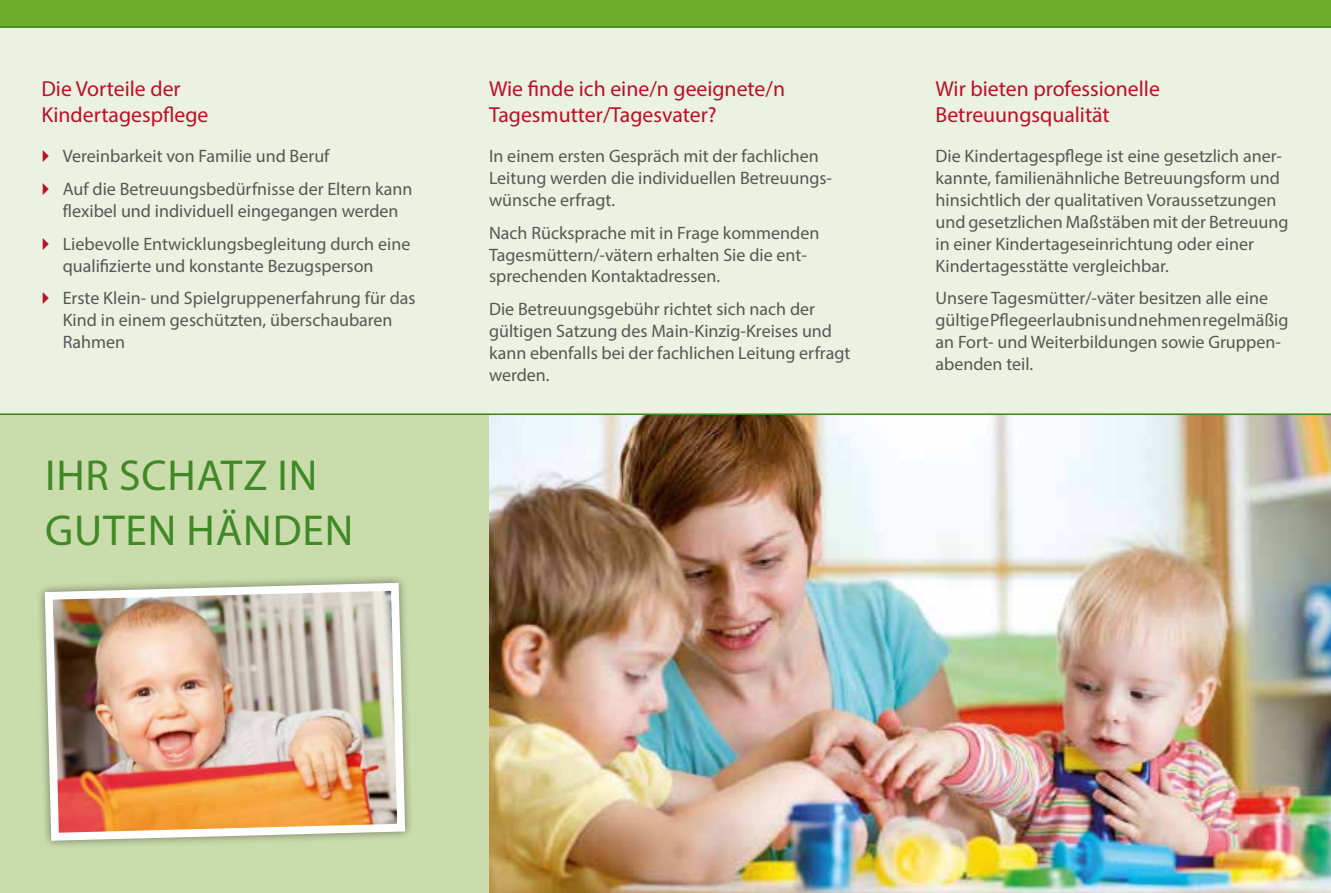
<style>
.page{position:relative;width:1331px;height:893px;background:#ebf2e1}
.page>*{position:absolute;margin:0;border:0;box-sizing:border-box;transform-origin:0 0}
.t1{font:43.5px/54.6px "Myriad Pro";letter-spacing:.02em;color:#408927}
.t2{font:21.75px/25.5px "Myriad Pro";color:#bb0f27}
.t3{font:18px/21.9px "Myriad Pro";color:#575756}
</style>
<div class="page">
<div style="left:0;top:0;width:1331px;height:28px;background:#6eab28"></div>
<div style="left:0;top:414px;width:1331px;height:479px;background:#cadcac"></div>
<img style="left:41px;top:579px;width:368px;height:266px">
<hr style="left:0;top:26px;width:1331px;height:2px;background:#408927">
<img style="left:489px;top:415px;width:842px;height:478px">
<hr style="left:0;top:414px;width:1331px;height:1px;background:#408927">
<p class="t2" style="left:41px;top:76px;width:169px">Die Vorteile der<br>Kindertagespflege</p>
<p class="t3" style="left:63px;top:140px;width:351px;line-height:32.7px">Vereinbarkeit von Familie und Beruf<br>Auf die Betreuungsbedürfnisse der Eltern kann</p>
<p class="t3" style="left:63px;top:194px;width:349px;line-height:32.7px">flexibel und individuell eingegangen werden<br>Liebevolle Entwicklungsbegleitung durch eine</p>
<p class="t3" style="left:63px;top:249px;width:354px;line-height:32.7px;text-indent:-21px">-qualifizierte und konstante Bezugsperson<br>Erste Klein- und Spielgruppenerfahrung für das</p>
<p class="t3" style="left:63px;top:309px;width:331px">Kind in einem geschützten, überschaubaren<br>Rahmen</p>
<h1 class="t1" style="left:45px;top:447px;width:310px">IHR SCHATZ IN<br>GUTEN HÄNDEN</h1>
<p class="t2" style="left:489px;top:76px;width:298px">Wie finde ich eine/n geeignete/n<br>Tagesmutter/Tagesvater?</p>
<p class="t3" style="left:489px;top:145px;width:344px">In einem ersten Gespräch mit der fachlichen<br>Leitung werden die individuellen Betreuungs&shy;wünsche erfragt.</p>
<p class="t3" style="left:489px;top:222px;width:332px">Nach Rücksprache mit in Frage kommenden<br>Tagesmüttern/-vätern erhalten Sie die ent&shy;sprechenden Kontaktadressen.</p>
<p class="t3" style="left:489px;top:298px;width:363px">Die Betreuungsgebühr richtet sich nach der gültigen Satzung des Main-Kinzig-Kreises und kann ebenfalls bei der fachlichen Leitung erfragt werden.</p>
<p class="t2" style="left:935px;top:76px;width:226px">Wir bieten professionelle<br>Betreuungsqualität</p>
<p class="t3" style="left:935px;top:145px;width:354px">Die Kindertagespflege ist eine gesetzlich aner&shy;kannte, familienähnliche Betreuungsform und hinsichtlich der qualitativen Voraussetzungen und gesetzlichen Maßstäben mit der Betreuung in einer Kindertageseinrichtung oder einer Kindertagesstätte vergleichbar.</p>
<p class="t3" style="left:935px;top:287px;width:354px">Unsere Tagesmütter/-väter besitzen alle eine gültige Pflegeerlaubnis und nehmen regelmäßig an Fort- und Weiterbildungen sowie Gruppen&shy;abenden teil.</p>
</div>
